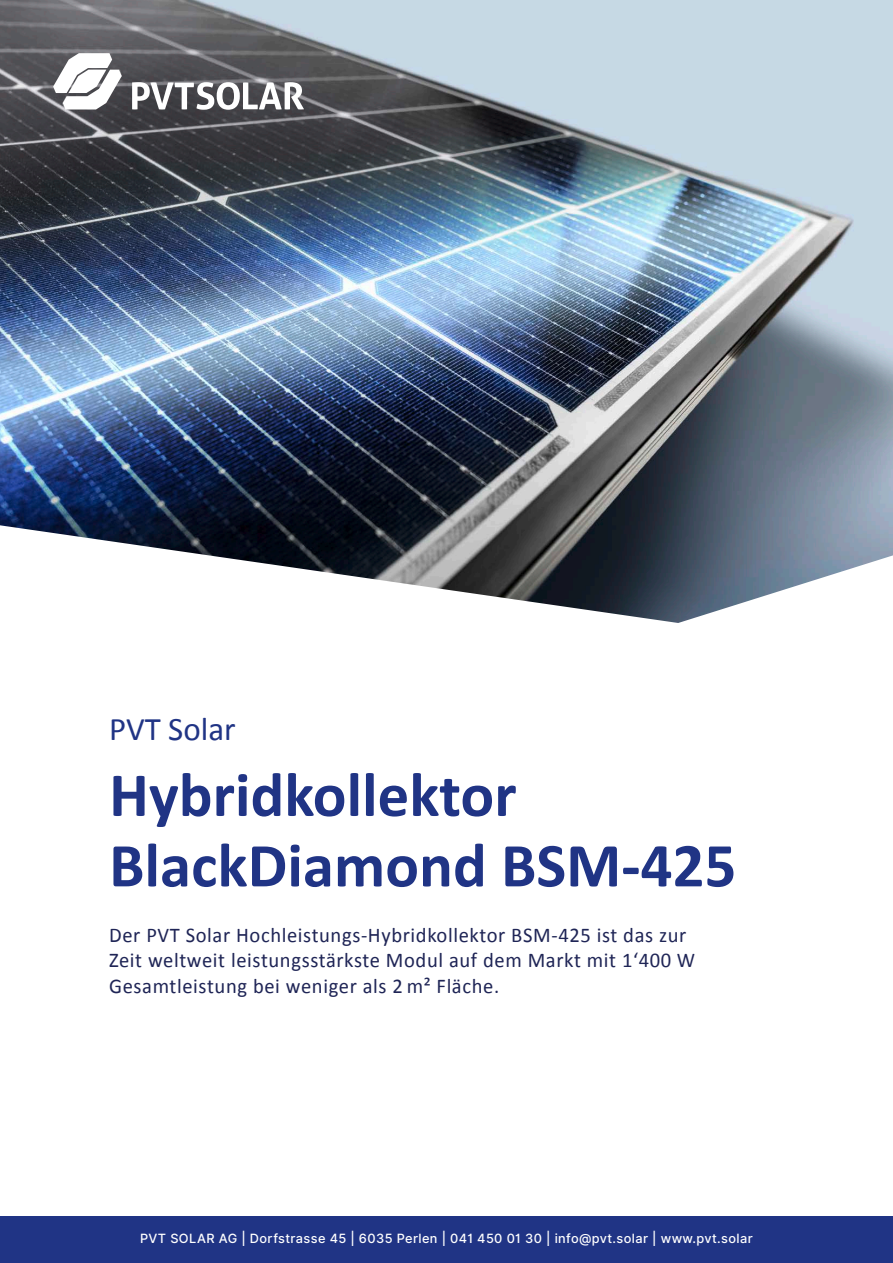
<style>
.page{position:relative;width:893px;height:1263px;background:#fff}
.page>*{position:absolute;margin:0;border:0;box-sizing:border-box;transform-origin:0 0}
.t1{font:700 63px/70.5px "Calibri";color:#203485}
.t2{font:33px "Calibri";color:#203485}
.t3{font:21px/25.5px "Calibri";letter-spacing:.03em;color:#1f2556}
.t4{font:500 12.75px "Inter";letter-spacing:.03em;color:#fff}
</style>
<div class="page">
<img style="left:0;top:0;width:893px;height:525px">
<svg style="left:0;top:525px;width:893px;height:98px"></svg>
<div style="left:0;top:1216px;width:893px;height:47px;background:#203485"></div>
<svg style="left:53px;top:53px;width:69px;height:56px"></svg>
<svg style="left:132px;top:82px;width:172px;height:28px"></svg>
<h2 class="t2" style="left:109px;top:706px;width:128px">PVT Solar</h2>
<h1 class="t1" style="left:109px;top:757px;width:629px">Hybridkollektor<br>BlackDiamond BSM-425</h1>
<p class="t3" style="left:109px;top:921px;width:587px">Der PVT Solar Hochleistungs-Hybridkollektor BSM-425 ist das zur<br>Zeit weltweit leistungsstärkste Modul auf dem Markt mit 1‘400 W<br>Gesamtleistung bei weniger als 2 m² Fläche.</p>
<p class="t4" style="left:140px;top:1229px;width:614px">PVT SOLAR AG | Dorfstrasse 45 | 6035 Perlen | 041 450 01 30 | info@pvt.solar | www.pvt.solar</p>
</div>
